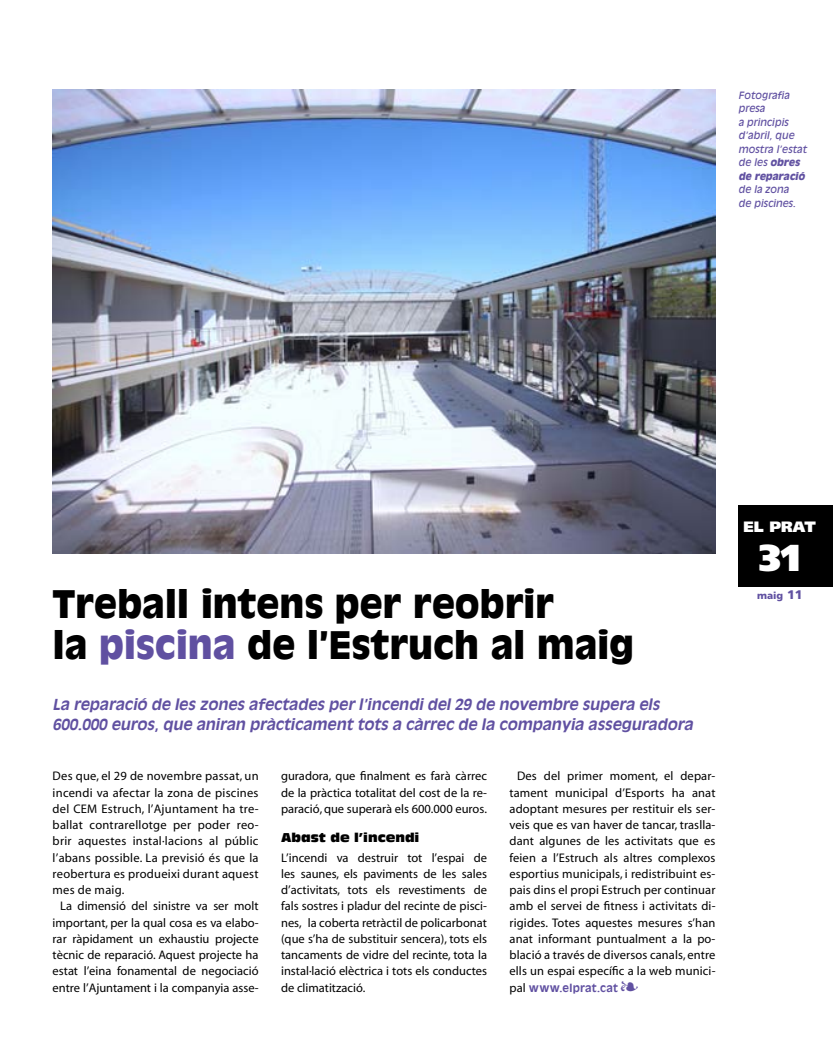
<style>
.page{position:relative;width:833px;height:1063px;background:#fff}
.page>*{position:absolute;margin:0;border:0;box-sizing:border-box;transform-origin:0 0}
.t1{font:900 37.5px/41.2px "Antique Olive";letter-spacing:-.005em;color:#000}
.t2{font:900 37.5px "Frutiger";color:#fff}
.t3{font:italic 700 15px/20px "Antique Olive";color:#6050a1}
.t4{font:900 15px "Frutiger";color:#fff}
.t5{font:12.5px/16.2px "Myriad";letter-spacing:.01em;color:#000;text-align:justify}
.t6{font:12.5px "Antique Olive Compact";color:#000}
.t7{font:700 10.75px "Antique Olive";letter-spacing:.025em;color:#6050a1}
.t8{font:italic 10px/13.5px "Antique Olive";color:#6050a1}
.t9{font:900 10px "Frutiger";color:#6050a1}
.s1{font-weight:900}
.s2{color:#6050a1}
.s3{font-family:"Myriad";font-weight:400;font-size:12.5px;color:#000}
.s4{font-size:12.5px}
</style>
<div class="page">
<div style="left:738px;top:505px;width:95px;height:81px;background:#000"></div>
<img style="left:53px;top:90px;width:662px;height:463px">
<p class="t8" style="left:738px;top:88px;width:70px">Fotografia presa<br>a principis d’abril, que mostra l’estat d e l e s <span class="s1">obres de reparació</span></p>
<p class="t8" style="left:738px;top:182px;width:59px">de la zona de piscines.</p>
<h1 class="t1" style="left:53px;top:582px;width:583px">Treball intens per reobrir<br>la <span class="s2">piscina</span> de l’Estruch al maig</h1>
<p class="t3" style="left:53px;top:693px;width:645px">La reparació de les zones afectades per l’incendi del 29 de novembre supera els<br>600.000 euros, que aniran pràcticament tots a càrrec de la companyia asseguradora</p>
<p class="t5" style="left:53px;top:769px;width:207px">Des que, el 29 de novembre passat, un</p>
<p class="t5" style="left:53px;top:785px;width:207px">incendi va afectar la zona de piscines</p>
<p class="t5" style="left:53px;top:801px;width:207px">del CEM Estruch, l’Ajuntament ha tre-</p>
<p class="t5" style="left:53px;top:817px;width:207px">ballat contrarellotge per poder reo-</p>
<p class="t5" style="left:53px;top:834px;width:207px">brir aquestes instal·lacions al públic</p>
<p class="t5" style="left:53px;top:850px;width:207px">l’abans possible. La previsió és que la</p>
<p class="t5" style="left:53px;top:866px;width:207px">reobertura es produeixi durant aquest</p>
<p class="t5" style="left:53px;top:882px;width:73px">mes de maig.</p>
<p class="t5" style="left:60px;top:899px;width:200px">La dimensió del sinistre va ser molt</p>
<p class="t5" style="left:53px;top:915px;width:207px">important, per la qual cosa es va elabo-</p>
<p class="t5" style="left:53px;top:931px;width:207px">rar ràpidament un exhaustiu projecte</p>
<p class="t5" style="left:53px;top:947px;width:207px">tècnic de reparació. Aquest projecte ha</p>
<p class="t5" style="left:53px;top:964px;width:207px">estat l’eina fonamental de negociació</p>
<p class="t5" style="left:53px;top:980px;width:207px">entre l’Ajuntament i la companyia asse-</p>
<p class="t5" style="left:281px;top:769px;width:207px">guradora, que finalment es farà càrrec de la pràctica totalitat del cost de la re&shy;paració, que superarà els 600.000 euros.</p>
<p class="t6" style="left:281px;top:829px;width:140px">Abast de l’incendi</p>
<p class="t5" style="left:281px;top:850px;width:207px">L’incendi va destruir tot l’espai de les saunes, els paviments de les sales d’activitats, tots els revestiments de fals sostres i pladur del recinte de pisci&shy;nes, la coberta retràctil de policarbonat (que s’ha de substituir sencera), tots els tancaments de vidre del recinte, tota la instal·lació elèctrica i tots els conductes de climatització.</p>
<p class="t5" style="left:509px;top:769px;width:207px;text-align:center">Des del primer moment, el depar&shy;tament municipal d’Esports ha anat adoptant mesures per restituir els ser&shy;veis que es van haver de tancar, traslla&shy;dant algunes de les activitats que es feien a l’Estruch als altres complexos esportius municipals, i redistribuint es&shy;pais dins el propi Estruch per continuar amb el servei de fitness i activitats di&shy;rigides. Totes aquestes mesures s’han anat informant puntualment a la po&shy;blació a través de diversos canals, entre ells un espai específic a la web munici-</p>
<p class="t7" style="left:509px;top:981px;width:130px"><span class="s3">pal</span> www.elprat.cat ❧</p>
<p class="t4" style="left:743px;top:518px;width:39px">EL PRAT</p>
<h1 class="t2" style="left:759px;top:535px;width:43px">31</h1>
<p class="t9" style="left:757px;top:589px;width:47px">maig <span class="s4">11</span></p>
</div>
